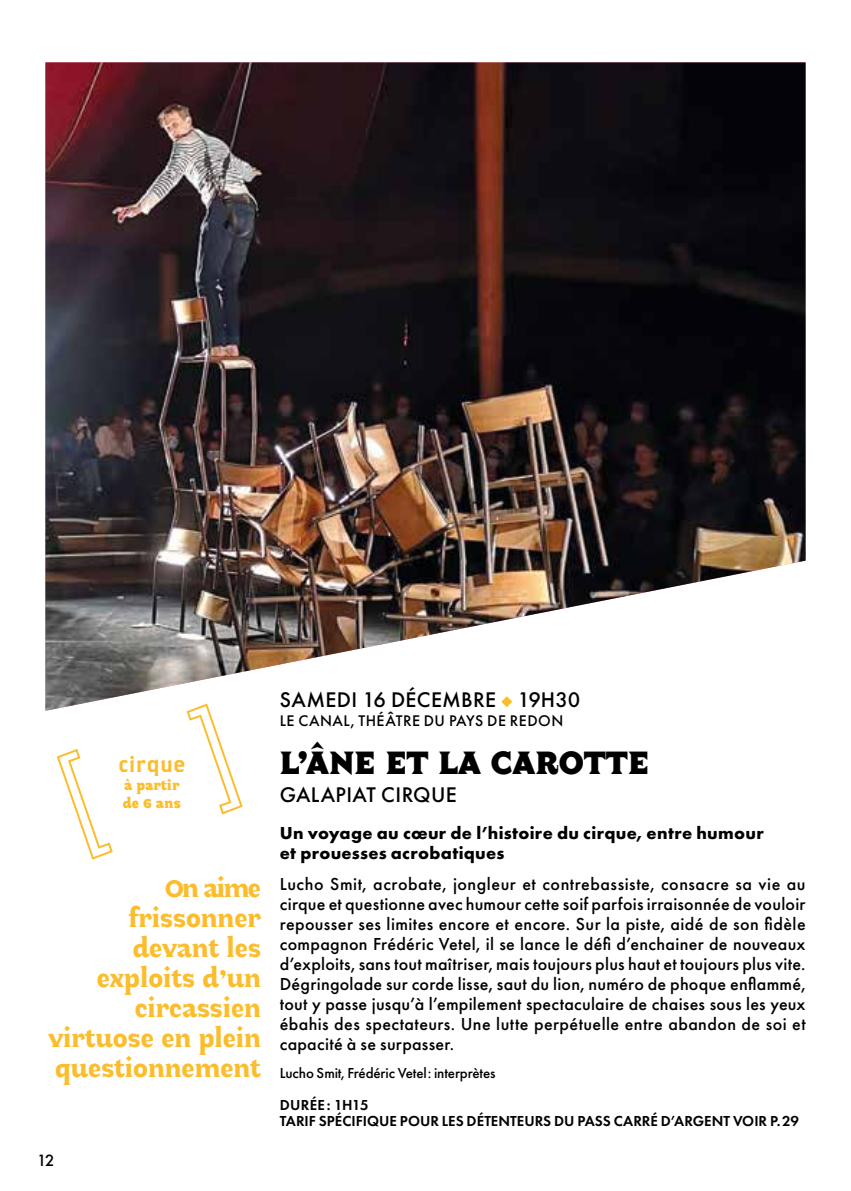
<style>
.page{position:relative;width:851px;height:1191px;background:#fff}
.page>*{position:absolute;margin:0;border:0;box-sizing:border-box;transform-origin:0 0}
.t1{font:700 40px "Sans Merci";letter-spacing:.005em;color:#000}
.t2{font:30px/30px "Sans Merci";color:#fbbd2c;text-align:right}
.t3{font:500 22px "Futura PT";letter-spacing:.01em;color:#000}
.t4{font:22px "Brothers OT";letter-spacing:.01em;color:#fbbd2c}
.t5{font:500 18px/20px "Futura PT";letter-spacing:.02em;color:#000;text-align:justify}
.t6{font:700 18px/20px "Futura PT";letter-spacing:.015em;color:#000}
.t7{font:500 16px "Futura PT";letter-spacing:.03em;color:#000}
.t8{font:700 16px/18px "Sans Merci";color:#fbbd2c}
.t9{font:600 15px/16px "Futura PT";color:#000}
.t10{font:500 15px "Futura PT";letter-spacing:-.01em;color:#000}
.t11{font:500 15px "Futura";color:#000}
</style>
<div class="page">
<svg style="left:56px;top:749px;width:57px;height:111px"></svg>
<svg style="left:186px;top:711px;width:57px;height:104px"></svg>
<img style="left:45px;top:62px;width:760px;height:649px">
<p class="t4" style="left:118px;top:754px;width:69px">cirque</p>
<p class="t8" style="left:123px;top:776px;width:60px">à partir de 6 ans</p>
<h2 class="t2" style="left:49px;top:873px;width:214px">On aime frissonner devant les exploits d’un circassien virtuose en plein questionnement</h2>
<p class="t11" style="left:37px;top:1150px;width:19px">12</p>
<p class="t3" style="left:280px;top:686px;width:302px">SAMEDI 16 DÉCEMBRE 19H30</p>
<p class="t7" style="left:280px;top:711px;width:285px">LE CANAL, THÉÂTRE DU PAYS DE REDON</p>
<h1 class="t1" style="left:280px;top:740px;width:371px">L’ÂNE ET LA CAROTTE</h1>
<p class="t3" style="left:280px;top:781px;width:178px">GALAPIAT CIRQUE</p>
<p class="t6" style="left:280px;top:822px;width:485px">Un voyage au cœur de l’histoire du cirque, entre humour et prouesses acrobatiques</p>
<p class="t5" style="left:280px;top:874px;width:527px">Lucho Smit, acrobate, jongleur et contrebassiste, consacre sa vie au cirque et questionne avec humour cette soif parfois irraisonnée de vouloir repousser ses limites encore et encore. Sur la piste, aidé de son fidèle compagnon Frédéric Vetel, il se lance le défi d’enchainer de nouveaux d’exploits, sans tout maîtriser, mais toujours plus haut et toujours plus vite.<br>Dégringolade sur corde lisse, saut du lion, numéro de phoque enflammé, tout y passe jusqu’à l’empilement spectaculaire de chaises sous les yeux ébahis des spectateurs. Une lutte perpétuelle entre abandon de soi et capacité à se surpasser.</p>
<p class="t10" style="left:280px;top:1063px;width:217px">Lucho Smit, Frédéric Vetel: interprètes</p>
<p class="t9" style="left:280px;top:1096px;width:520px">DURÉE: 1H15<br>TARIF SPÉCIFIQUE POUR LES DÉTENTEURS DU PASS CARRÉ D’ARGENT VOIR P.29</p>
</div>
